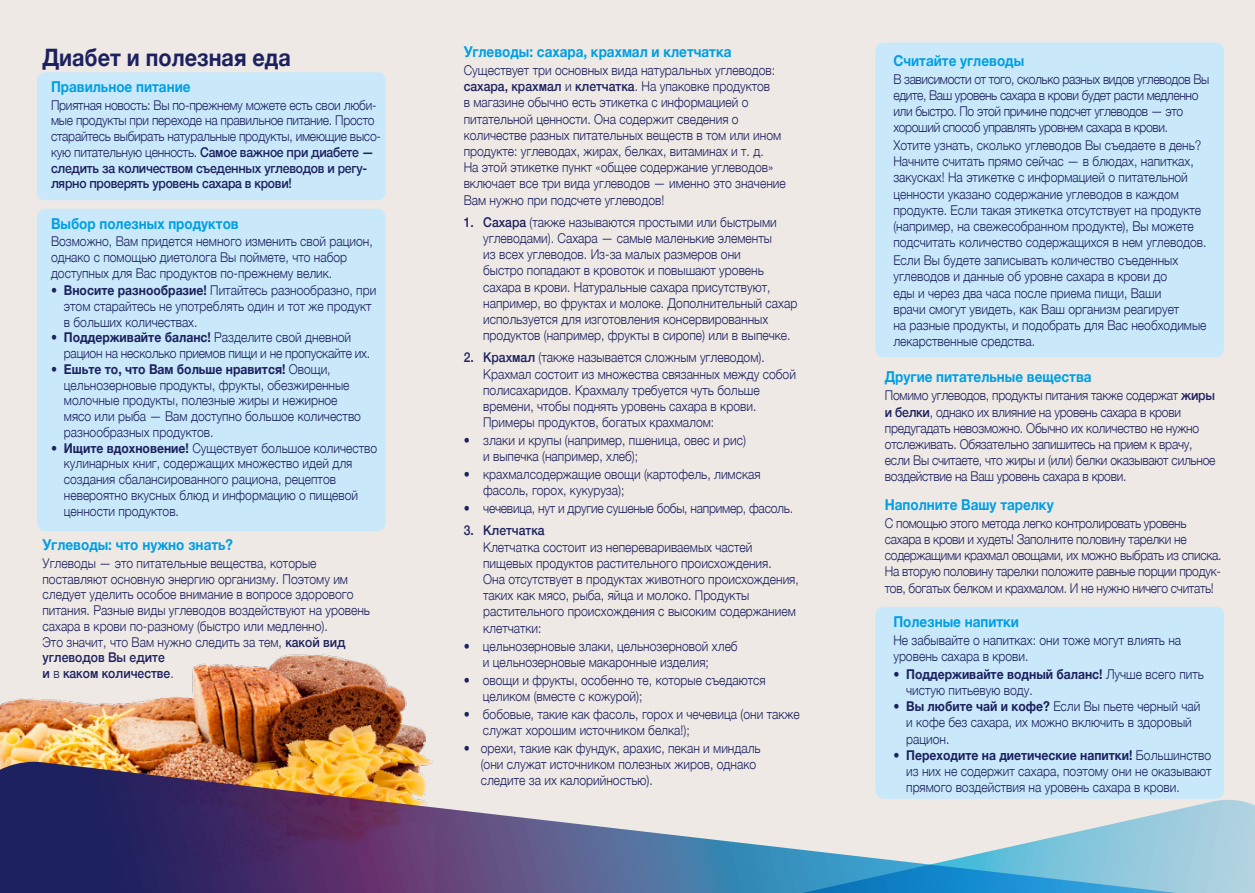
<style>
.page{position:relative;width:1255px;height:893px;background:#fff}
.page>*{position:absolute;margin:0;border:0;box-sizing:border-box;transform-origin:0 0}
.t1{font:700 24px "Helvetica Neue";color:#1d215f;scale:.9 1}
.t2{font:700 15px "Helvetica Neue";color:#009fe3;scale:.9 1}
.t3{font:300 13.5px/16.2px "Helvetica Neue";color:#1d215f;scale:.9 1}
.t4{font:300 13.5px/15.8px "Helvetica Neue";letter-spacing:-.02em;color:#1d215f;scale:.9 1}
.t5{font:300 13.5px/16.2px "Helvetica Neue";letter-spacing:-.025em;color:#1d215f;scale:.9 1}
.t6{font:300 13.5px/16.2px "Helvetica Neue";letter-spacing:-.03em;color:#1d215f;scale:.9 1}
.t7{font:500 13.5px "Helvetica Neue";color:#1d215f;scale:.9 1}
.s1{font-weight:500}
.s2{font-weight:700}
</style>
<div class="page">
<div style="left:0;top:0;width:1254px;height:893px;background:#eee9e5"></div>
<div style="left:37px;top:209px;width:348px;height:322px;background:#c9e9fb;border-radius:9px"></div>
<div style="left:37px;top:72px;width:348px;height:128px;background:#c9e9fb;border-radius:9px"></div>
<div style="left:875px;top:43px;width:349px;height:314px;background:#c9e9fb;border-radius:9px"></div>
<div style="left:875px;top:607px;width:349px;height:192px;background:#c9e9fb;border-radius:9px"></div>
<img style="left:0;top:654px;width:433px;height:108px">
<img style="left:0;top:762px;width:882px;height:38px">
<svg style="left:0;top:800px;width:1254px;height:93px"></svg>
<h1 class="t1" style="left:43px;top:39px;width:277px">Диабет и полезная еда</h1>
<p class="t2" style="left:463px;top:40px;width:299px">Углеводы: сахара, крахмал и клетчатка</p>
<p class="t3" style="left:463px;top:61px;width:359px">Существует три основных вида натуральных углеводов: <span class="s1">сахара, крахмал</span> и <span class="s1">клетчатка</span>. На упаковке продуктов<br>в магазине обычно есть этикетка с информацией о питательной ценности. Она содержит сведения о количестве разных питательных веществ в том или ином продукте: углеводах, жирах, белках, витаминах и т. д.<br>На этой этикетке пункт «общее содержание углеводов» включает все три вида углеводов — именно это значение Вам нужно при подсчете углеводов!</p>
<p class="t3" style="left:483px;top:213px;width:350px;text-indent:-20px"><span class="s1">1. Сахара</span> (также называются простыми или быстрыми углеводами). Сахара — самые маленькие элементы<br>из всех углеводов. Из-за малых размеров они<br>быстро попадают в кровоток и повышают уровень сахара в крови. Натуральные сахара присутствуют, например, во фруктах и молоке. Дополнительный сахар используется для изготовления консервированных продуктов (например, фрукты в сиропе) или в выпечке.</p>
<p class="t3" style="left:483px;top:348px;width:349px;text-indent:-20px"><span class="s1">2. Крахмал</span> (также называется сложным углеводом).<br>Крахмал состоит из множества связанных между собой полисахаридов. Крахмалу требуется чуть больше времени, чтобы поднять уровень сахара в крови.<br>Примеры продуктов, богатых крахмалом:</p>
<p class="t3" style="left:483px;top:431px;width:293px;text-indent:-20px">• злаки и крупы (например, пшеница, овес и рис) и выпечка (например, хлеб);</p>
<p class="t3" style="left:483px;top:465px;width:310px;text-indent:-20px">• крахмалсодержащие овощи (картофель, лимская фасоль, горох, кукуруза);</p>
<p class="t4" style="left:463px;top:500px;width:367px">• чечевица, нут и другие сушеные бобы, например, фасоль.</p>
<p class="t7" style="left:463px;top:520px;width:91px">3. Клетчатка</p>
<p class="t3" style="left:483px;top:538px;width:352px">Клетчатка состоит из неперевариваемых частей пищевых продуктов растительного происхождения.<br>Она отсутствует в продуктах животного происхождения, таких как мясо, рыба, яйца и молоко. Продукты растительного происхождения с высоким содержанием клетчатки:</p>
<p class="t3" style="left:483px;top:637px;width:285px;text-indent:-19px">• цельнозерновые злаки, цельнозерновой хлеб и цельнозерновые макаронные изделия;</p>
<p class="t3" style="left:483px;top:671px;width:315px;text-indent:-19px">• овощи и фрукты, особенно те, которые съедаются целиком (вместе с кожурой);</p>
<p class="t3" style="left:483px;top:705px;width:353px;text-indent:-19px">• бобовые, такие как фасоль, горох и чечевица (они также служат хорошим источником белка!);</p>
<p class="t3" style="left:480px;top:739px;width:312px;text-indent:-17px">• орехи, такие как фундук, арахис, пекан и миндаль (они служат источником полезных жиров, однако следите за их калорийностью).</p>
<p class="t2" style="left:51px;top:75px;width:156px">Правильное питание</p>
<p class="t4" style="left:51px;top:96px;width:368px">Приятная новость: Вы по-прежнему можете есть свои люби&shy;мые продукты при переходе на правильное питание. Просто старайтесь выбирать натуральные продукты, имеющие высо&shy;кую питательную ценность. <span class="s1">Самое важное при диабете — следить за количеством съеденных углеводов и регу&shy;лярно проверять уровень сахара в крови!</span></p>
<p class="t2" style="left:51px;top:212px;width:210px">Выбор полезных продуктов</p>
<p class="t3" style="left:51px;top:232px;width:359px;line-height:15.8px">Возможно, Вам придется немного изменить свой рацион, однако с помощью диетолога Вы поймете, что набор доступных для Вас продуктов по-прежнему велик.</p>
<p class="t3" style="left:64px;top:281px;width:348px;line-height:15.8px;text-indent:-13px">• <span class="s2">Вносите разнообразие!</span> Питайтесь разнообразно, при этом старайтесь не употреблять один и тот же продукт в больших количествах.</p>
<p class="t4" style="left:64px;top:329px;width:342px;text-indent:-13px">• <span class="s2">Поддерживайте баланс!</span> Разделите свой дневной рацион на несколько приемов пищи и не пропускайте их.</p>
<p class="t3" style="left:64px;top:360px;width:332px;line-height:15.8px;text-indent:-13px">• <span class="s2">Ешьте то, что Вам больше нравится!</span> Овощи, цельнозерновые продукты, фрукты, обезжиренные молочные продукты, полезные жиры и нежирное мясо или рыба — Вам доступно большое количество разнообразных продуктов.</p>
<p class="t3" style="left:64px;top:439px;width:349px;line-height:15.8px;text-indent:-13px">• <span class="s2">Ищите вдохновение!</span> Существует большое количество кулинарных книг, содержащих множество идей для создания сбалансированного рациона, рецептов невероятно вкусных блюд и информацию о пищевой ценности продуктов.</p>
<p class="t2" style="left:43px;top:533px;width:213px">Углеводы: что нужно знать?</p>
<p class="t3" style="left:43px;top:554px;width:365px;line-height:15.8px">Углеводы — это питательные вещества, которые поставляют основную энергию организму. Поэтому им следует уделить особое внимание в вопросе здорового питания. Разные виды углеводов воздействуют на уровень сахара в крови по-разному (быстро или медленно).<br>Это значит, что Вам нужно следить за тем, <span class="s1">какой вид углеводов Вы едите<br>и</span> в <span class="s1">каком количестве</span>.</p>
<p class="t2" style="left:893px;top:49px;width:147px">Считайте углеводы</p>
<p class="t6" style="left:893px;top:70px;width:352px">В зависимости от того, сколько разных видов углеводов Вы едите, Ваш уровень сахара в крови будет расти медленно или быстро. По этой причине подсчет углеводов — это хороший способ управлять уровнем сахара в крови.</p>
<p class="t3" style="left:893px;top:136px;width:349px">Хотите узнать, сколько углеводов Вы съедаете в день?<br>Начните считать прямо сейчас — в блюдах, напитках, закусках! На этикетке с информацией о питательной ценности указано содержание углеводов в каждом продукте. Если такая этикетка отсутствует на продукте (например, на свежесобранном продукте), Вы можете подсчитать количество содержащихся в нем углеводов.</p>
<p class="t3" style="left:893px;top:251px;width:349px">Если Вы будете записывать количество съеденных углеводов и данные об уровне сахара в крови до<br>еды и через два часа после приема пищи, Ваши<br>врачи смогут увидеть, как Ваш организм реагирует<br>на разные продукты, и подобрать для Вас необходимые лекарственные средства.</p>
<p class="t2" style="left:884px;top:365px;width:231px">Другие питательные вещества</p>
<p class="t4" style="left:884px;top:386px;width:369px;line-height:16.2px">Помимо углеводов, продукты питания также содержат <span class="s1">жиры и белки</span>, однако их влияние на уровень сахара в крови предугадать невозможно. Обычно их количество не нужно отслеживать. Обязательно запишитесь на прием к врачу, если Вы считаете, что жиры и (или) белки оказывают сильное воздействие на Ваш уровень сахара в крови.</p>
<p class="t2" style="left:884px;top:493px;width:189px">Наполните Вашу тарелку</p>
<p class="t5" style="left:884px;top:514px;width:375px">С помощью этого метода легко контролировать уровень сахара в крови и худеть! Заполните половину тарелки не содержащими крахмал овощами, их можно выбрать из списка.<br>На вторую половину тарелки положите равные порции продук&shy;тов, богатых белком и крахмалом. И не нужно ничего считать!</p>
<p class="t2" style="left:893px;top:610px;width:141px">Полезные напитки</p>
<p class="t3" style="left:893px;top:631px;width:321px">Не забывайте о напитках: они тоже могут влиять на уровень сахара в крови.</p>
<p class="t3" style="left:906px;top:665px;width:332px;text-indent:-13px">• <span class="s2">Поддерживайте водный баланс!</span> Лучше всего пить чистую питьевую воду.</p>
<p class="t3" style="left:906px;top:697px;width:328px;text-indent:-13px">• <span class="s2">Вы любите чай и кофе?</span> Если Вы пьете черный чай и кофе без сахара, их можно включить в здоровый рацион.</p>
<p class="t3" style="left:906px;top:746px;width:341px;text-align:justify;text-indent:-13px">• <span class="s2">Переходите на диетические напитки!</span> Большинство из них не содержит сахара, поэтому они не оказывают прямого воздействия на уровень сахара в крови.</p>
</div>
